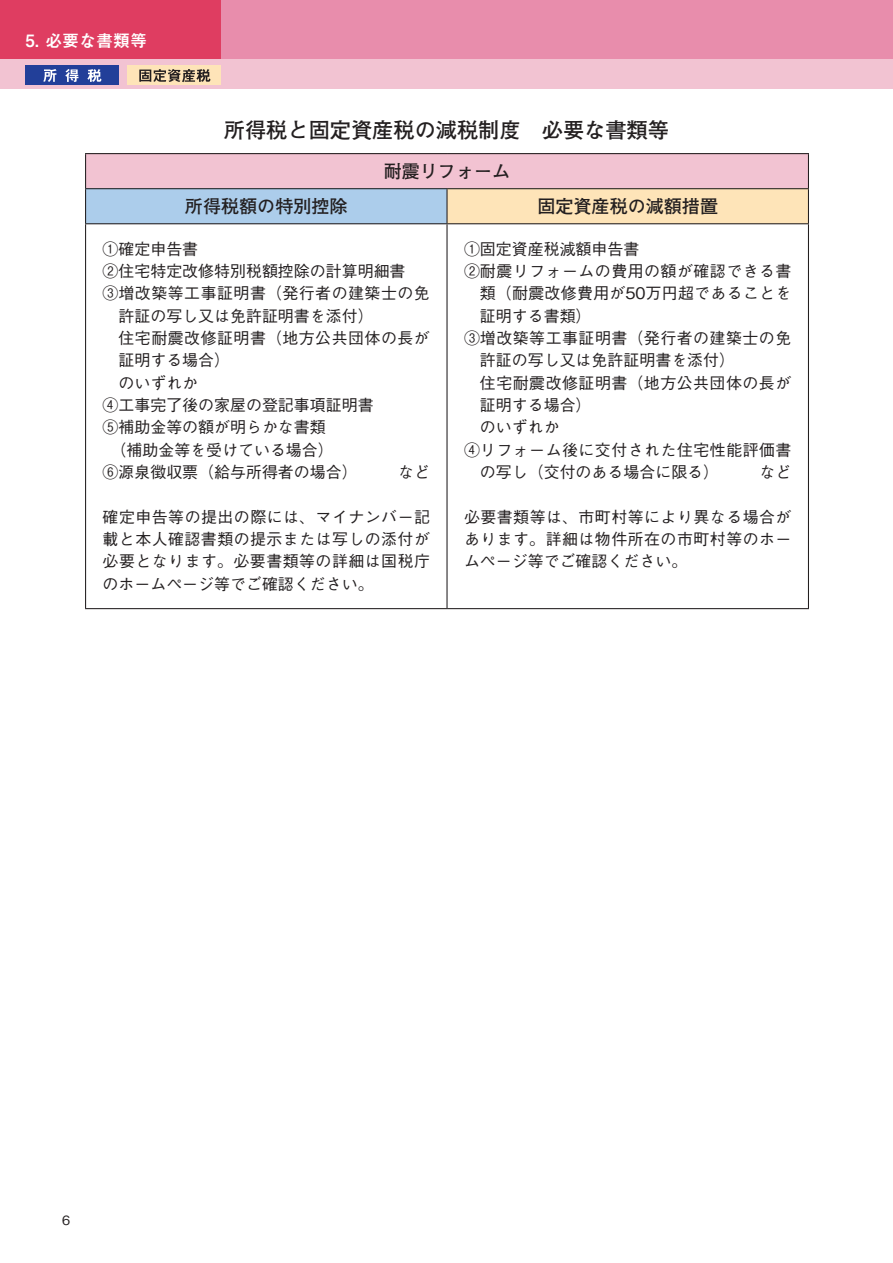
<style>
.page{position:relative;width:893px;height:1263px;background:#fff}
.page>*{position:absolute;margin:0;border:0;box-sizing:border-box;transform-origin:0 0}
.Table_Paragraph{font:500 21.3px "P Futo Go B101 Pr 6 N";letter-spacing:-.005em;color:#231f20}
.Table_Paragraph-2{font:500 18px "P Futo Go B101 Pr 6 N";color:#231f20}
.t1{font:700 16.95px "Mi Go MB1 Std De";color:#fff}
.Table_Paragraph-3{font:500 15.9px/22.4px "Gothic BBB Pro";color:#231f20;text-align:justify}
.Table_Paragraph-4{font:500 15.9px/22.4px "Gothic BBB Pro";letter-spacing:.03em;color:#231f20}
.t2{font:500 12.75px "Gothic BBB Pro";color:#231f20}
</style>
<div class="page">
<div style="left:0;top:0;width:893px;height:60px;background:#e88dac"></div>
<div style="left:0;top:0;width:221px;height:60px;background:#df3d61"></div>
<div style="left:0;top:60px;width:893px;height:29px;background:#f2c3d2"></div>
<div style="left:26px;top:66px;width:93px;height:19px;background:#223f99"></div>
<svg style="left:43px;top:69px;width:13px;height:13px"></svg>
<svg style="left:65px;top:69px;width:13px;height:13px"></svg>
<svg style="left:87px;top:69px;width:14px;height:13px"></svg>
<div style="left:128px;top:66px;width:93px;height:19px;background:#fee4b8"></div>
<svg style="left:139px;top:69px;width:71px;height:13px"></svg>
<div style="left:86px;top:154px;width:722px;height:35px;background:#f2c3d2"></div>
<div style="left:86px;top:189px;width:361px;height:35px;background:#accdeb"></div>
<div style="left:447px;top:189px;width:361px;height:35px;background:#fee4b8"></div>
<hr style="left:85px;top:153px;width:362px;height:1px;background:#231f20">
<hr style="left:85px;top:154px;width:1px;height:34px;background:#231f20">
<hr style="left:447px;top:153px;width:362px;height:1px;background:#231f20">
<hr style="left:808px;top:154px;width:1px;height:34px;background:#231f20">
<hr style="left:85px;top:188px;width:362px;height:1px;background:#231f20">
<hr style="left:85px;top:189px;width:1px;height:34px;background:#231f20">
<hr style="left:447px;top:188px;width:362px;height:1px;background:#231f20">
<hr style="left:446px;top:189px;width:2px;height:34px;background:#231f20">
<hr style="left:808px;top:189px;width:1px;height:34px;background:#231f20">
<hr style="left:85px;top:223px;width:362px;height:1px;background:#231f20">
<hr style="left:85px;top:224px;width:1px;height:384px;background:#231f20">
<hr style="left:447px;top:223px;width:362px;height:1px;background:#231f20">
<hr style="left:446px;top:224px;width:2px;height:384px;background:#231f20">
<hr style="left:808px;top:224px;width:1px;height:384px;background:#231f20">
<hr style="left:85px;top:608px;width:362px;height:1px;background:#231f20">
<hr style="left:447px;top:608px;width:362px;height:1px;background:#231f20">
<p class="t1" style="left:26px;top:28px;width:123px">5. 必要な書類等</p>
<p class="Table_Paragraph" style="left:224px;top:113px;width:447px">所得税と固定資産税の減税制度　必要な書類等</p>
<p class="Table_Paragraph-2" style="left:384px;top:157px;width:128px">耐震リフォーム</p>
<p class="Table_Paragraph-2" style="left:185px;top:192px;width:164px">所得税額の特別控除</p>
<p class="Table_Paragraph-2" style="left:537px;top:192px;width:182px">固定資産税の減額措置</p>
<p class="Table_Paragraph-3" style="left:103px;top:236px;width:97px">①確定申告書</p>
<p class="Table_Paragraph-3" style="left:103px;top:258px;width:304px">②住宅特定改修特別税額控除の計算明細書</p>
<p class="Table_Paragraph-4" style="left:119px;top:280px;width:313px;text-indent:-16px">③増改築等工事証明書（発行者の建築士の免許証の写し又は免許証明書を添付）</p>
<p class="Table_Paragraph-4" style="left:119px;top:325px;width:313px">住宅耐震改修証明書（地方公共団体の長が証明する場合）</p>
<p class="Table_Paragraph-3" style="left:103px;top:370px;width:97px">　のいずれか</p>
<p class="Table_Paragraph-3" style="left:103px;top:392px;width:273px">④工事完了後の家屋の登記事項証明書</p>
<p class="Table_Paragraph-3" style="left:103px;top:414px;width:225px">⑤補助金等の額が明らかな書類</p>
<p class="Table_Paragraph-3" style="left:103px;top:437px;width:233px">　（補助金等を受けている場合）</p>
<p class="Table_Paragraph-3" style="left:103px;top:459px;width:257px">⑥源泉徴収票（給与所得者の場合）</p>
<p class="Table_Paragraph-3" style="left:398px;top:459px;width:33px">など</p>
<p class="Table_Paragraph-3" style="left:103px;top:504px;width:329px">確定申告等の提出の際には、マイナンバー記載と本人確認書類の提示または写しの添付が必要となります。必要書類等の詳細は国税庁のホームページ等でご確認ください。</p>
<p class="Table_Paragraph-3" style="left:464px;top:236px;width:177px">①固定資産税減額申告書</p>
<p class="Table_Paragraph-3" style="left:480px;top:258px;width:313px;text-indent:-16px">②耐震リフォームの費用の額が確認できる書類（耐震改修費用が50万円超であることを証明する書類）</p>
<p class="Table_Paragraph-4" style="left:480px;top:325px;width:313px;text-indent:-16px">③増改築等工事証明書（発行者の建築士の免許証の写し又は免許証明書を添付）</p>
<p class="Table_Paragraph-4" style="left:480px;top:370px;width:313px">住宅耐震改修証明書（地方公共団体の長が証明する場合）</p>
<p class="Table_Paragraph-3" style="left:464px;top:414px;width:97px">　のいずれか</p>
<p class="Table_Paragraph-4" style="left:480px;top:437px;width:313px;text-indent:-16px">④リフォーム後に交付された住宅性能評価書の写し（交付のある場合に限る）　</p>
<p class="Table_Paragraph-3" style="left:760px;top:459px;width:33px">など</p>
<p class="Table_Paragraph-3" style="left:464px;top:504px;width:329px">必要書類等は、市町村等により異なる場合があります。詳細は物件所在の市町村等のホームページ等でご確認ください。</p>
<p class="t2" style="left:62px;top:1210px;width:10px">6</p>
</div>
